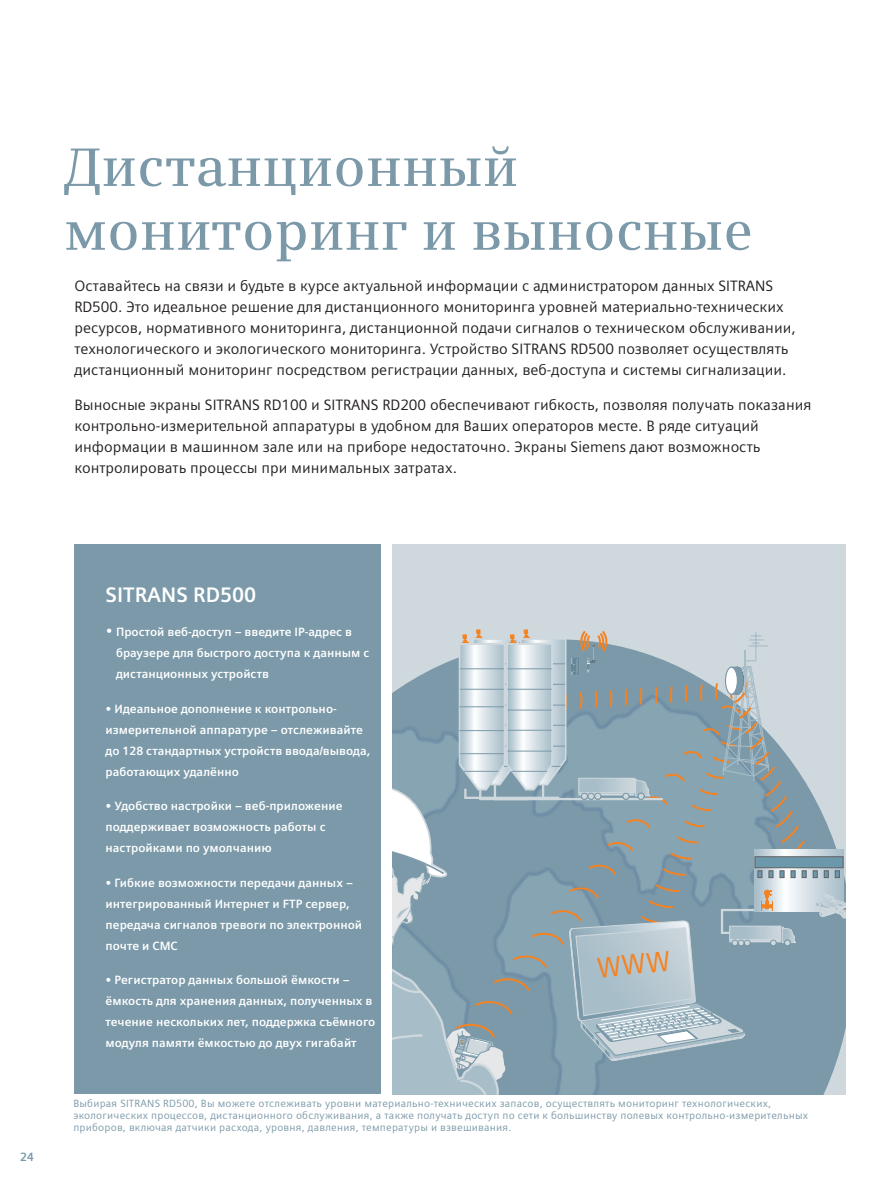
<style>
.page{position:relative;width:893px;height:1191px;background:#fff}
.page>*{position:absolute;margin:0;border:0;box-sizing:border-box;transform-origin:0 0}
._01__Headline__36pt{font:600 54px/63.8px "Siemens Serif";letter-spacing:.01em;color:#7b99a9}
.Intro_text_blue{font:700 21px "Siemens Sans OT";color:#fff}
.Intro_text_blue-2{font:15px/21px "Siemens Sans";color:#231f20}
.Intro_text_blue-3{font:700 12px/21px "Siemens Sans OT";color:#fff}
.t1{font:700 12px "Siemens Sans";color:#7b99a9}
.t2{font:10.5px/12px "Siemens Sans OT";letter-spacing:.02em;color:#7b99a9}
.s1{font-weight:400;font-size:15px}
</style>
<div class="page">
<div style="left:75px;top:545px;width:312px;height:549px;background:#7b99a9"></div>
<div style="left:392px;top:545px;width:453px;height:549px;background:#cfd8dd"></div>
<div style="left:381px;top:511px;width:11px;height:587px;background:#fff"></div>
<svg style="left:392px;top:628px;width:454px;height:466px"></svg>
<p class="_01__Headline__36pt" style="left:64px;top:135px;width:690px">Дистанционный мониторинг и выносные</p>
<p class="Intro_text_blue-2" style="left:74px;top:275px;width:723px">Оставайтесь на связи и будьте в курсе актуальной информации с администратором данных SITRANS RD500. Это идеальное решение для дистанционного мониторинга уровней материально-технических ресурсов, нормативного мониторинга, дистанционной подачи сигналов о техническом обслуживании, технологического и экологического мониторинга. Устройство SITRANS RD500 позволяет осуществлять дистанционный мониторинг посредством регистрации данных, веб-доступа и системы сигнализации.</p>
<p class="Intro_text_blue-2" style="left:74px;top:394px;width:739px">Выносные экраны SITRANS RD100 и SITRANS RD200 обеспечивают гибкость, позволяя получать показания контрольно-измерительной аппаратуры в удобном для Ваших операторов месте. В ряде ситуаций информации в машинном зале или на приборе недостаточно. Экраны Siemens дают возможность контролировать процессы при минимальных затратах.</p>
<p class="t1" style="left:20px;top:1149px;width:15px">24</p>
<p class="Intro_text_blue" style="left:106px;top:582px;width:152px">SITRANS RD500</p>
<p class="Intro_text_blue-3" style="left:116px;top:621px;width:255px;text-indent:-10px"><span class="s1">•</span> Простой веб-доступ – введите IP-адрес в браузере для быстрого доступа к данным с дистанционных устройств</p>
<p class="Intro_text_blue-3" style="left:106px;top:698px;width:266px">• Идеальное дополнение к контрольно&shy;измерительной аппаратуре – отслеживайте до 128 стандартных устройств ввода/вывода, работающих удалённо</p>
<p class="Intro_text_blue-3" style="left:106px;top:795px;width:239px">• Удобство настройки – веб-приложение поддерживает возможность работы с настройками по умолчанию</p>
<p class="Intro_text_blue-3" style="left:106px;top:872px;width:258px">• Гибкие возможности передачи данных – интегрированный Интернет и FTP сервер, передача сигналов тревоги по электронной почте и СМС</p>
<p class="Intro_text_blue-3" style="left:106px;top:969px;width:271px">• Регистратор данных большой ёмкости – ёмкость для хранения данных, полученных в течение нескольких лет, поддержка съёмного модуля памяти ёмкостью до двух гигабайт</p>
<p class="t2" style="left:73px;top:1097px;width:736px">Выбирая SITRANS RD500, Вы можете отслеживать уровни материально-технических запасов, осуществлять мониторинг технологических, экологических процессов, дистанционного обслуживания, а также получать доступ по сети к большинству полевых контрольно-измерительных приборов, включая датчики расхода, уровня, давления, температуры и взвешивания.</p>
</div>
